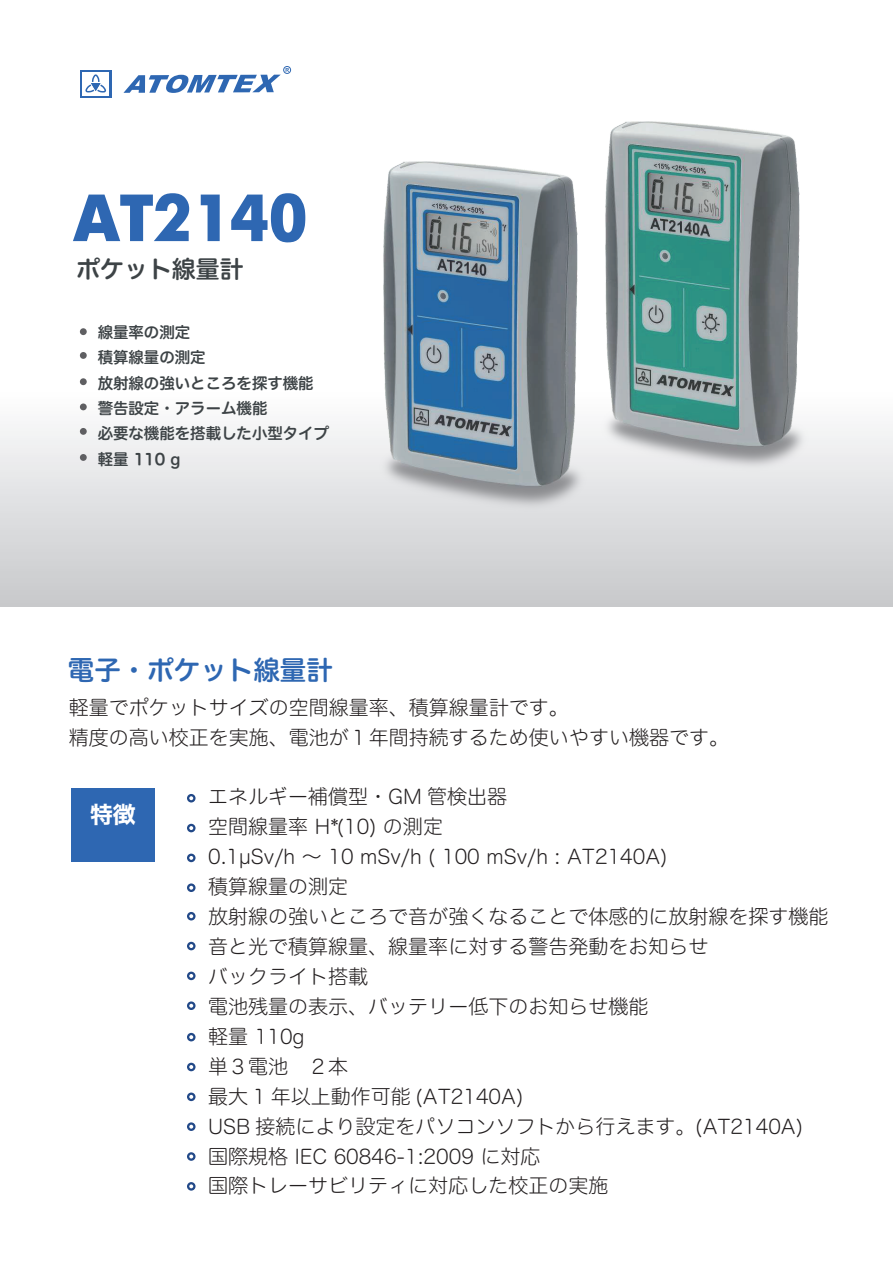
<style>
.page{position:relative;width:893px;height:1263px;background:#fff}
.page>*{position:absolute;margin:0;border:0;box-sizing:border-box;transform-origin:0 0}
.t1{font:700 66.45px "Futuris";color:#2e67b2;scale:.96 1}
.t2{font:26.4px "Hira Maru Std W6";color:#2e67b2}
.t3{font:23.85px "Hira Maru Std W6";color:#3d4346}
.t4{font:22.8px "Hiragino Kaku W7 90 msp RKSJ H";color:#fff}
.t5{font:19.95px/30px "Hira Maru Std W2";color:#231f20}
.t6{font:15.45px/25.3px "Hira Maru Std W6";color:#3d4346}
</style>
<div class="page">
<svg style="left:0;top:66px;width:893px;height:541px"></svg>
<div style="left:71px;top:788px;width:84px;height:73px;background:#2e67b2"></div>
<svg style="left:187px;top:794px;width:9px;height:8px"></svg>
<svg style="left:187px;top:824px;width:9px;height:8px"></svg>
<svg style="left:187px;top:854px;width:9px;height:8px"></svg>
<svg style="left:187px;top:883px;width:9px;height:9px"></svg>
<svg style="left:187px;top:912px;width:9px;height:8px"></svg>
<svg style="left:187px;top:942px;width:9px;height:8px"></svg>
<svg style="left:187px;top:972px;width:9px;height:8px"></svg>
<svg style="left:187px;top:1001px;width:9px;height:9px"></svg>
<svg style="left:187px;top:1033px;width:9px;height:8px"></svg>
<svg style="left:187px;top:1063px;width:9px;height:8px"></svg>
<svg style="left:187px;top:1152px;width:9px;height:9px"></svg>
<svg style="left:187px;top:1182px;width:9px;height:8px"></svg>
<svg style="left:187px;top:1092px;width:9px;height:9px"></svg>
<svg style="left:187px;top:1122px;width:9px;height:9px"></svg>
<div style="left:80px;top:328px;width:7px;height:7px;background:#5f5f62;border-radius:50%"></div>
<div style="left:80px;top:352px;width:7px;height:7px;background:#5f5f62;border-radius:50%"></div>
<div style="left:80px;top:378px;width:7px;height:7px;background:#5f5f62;border-radius:50%"></div>
<div style="left:80px;top:403px;width:7px;height:7px;background:#5f5f62;border-radius:50%"></div>
<div style="left:80px;top:428px;width:7px;height:7px;background:#5f5f62;border-radius:50%"></div>
<div style="left:80px;top:454px;width:7px;height:7px;background:#5f5f62;border-radius:50%"></div>
<img style="left:600px;top:117px;width:209px;height:356px">
<img style="left:379px;top:157px;width:209px;height:356px">
<div style="left:283px;top:66px;width:8px;height:8px;border:1px solid #2e67b2;border-radius:50%"></div>
<svg style="left:80px;top:70px;width:31px;height:28px"></svg>
<div style="left:82px;top:72px;width:27px;height:23px;background:#fff"></div>
<svg style="left:85px;top:75px;width:21px;height:18px"></svg>
<svg style="left:123px;top:68px;width:166px;height:25px"></svg>
<h1 class="t1" style="left:73px;top:181px;width:245px">AT2140</h1>
<p class="t3" style="left:76px;top:251px;width:169px">ポケット線量計</p>
<p class="t6" style="left:98px;top:320px;width:233px">線量率の測定<br>積算線量の測定<br>放射線の強いところを探す機能警告設定・アラーム機能<br>必要な機能を搭載した小型タイプ軽量 110 g</p>
<h2 class="t2" style="left:68px;top:650px;width:266px">電子・ポケット線量計</h2>
<p class="t5" style="left:69px;top:692px;width:662px">軽量でポケットサイズの空間線量率、積算線量計です。<br>精度の高い校正を実施、電池が１年間持続するため使いやすい機器です。</p>
<p class="t5" style="left:208px;top:781px;width:622px">エネルギー補償型・GM 管検出器<br>空間線量率 H (10) の測定　<br>0.1µSv/h ～ 10 mSv/h ( 100 mSv/h : AT2140A)<br>積算線量の測定<br>放射線の強いところで音が強くなることで体感的に放射線を探す機能音と光で積算線量、線量率に対する警告発動をお知らせ<br>バックライト搭載<br>電池残量の表示、バッテリー低下のお知らせ機能<br>軽量 110g<br>単３電池　２本<br>最大 1 年以上動作可能 (AT2140A)<br>USB 接続により設定をパソコンソフトから行えます。(AT2140A)<br>国際規格 IEC 60846-1:2009 に対応<br>国際トレーサビリティに対応した校正の実施</p>
<p class="t4" style="left:90px;top:803px;width:47px">特徴</p>
<p class="t5" style="left:331px;top:811px;width:9px">*</p>
</div>
